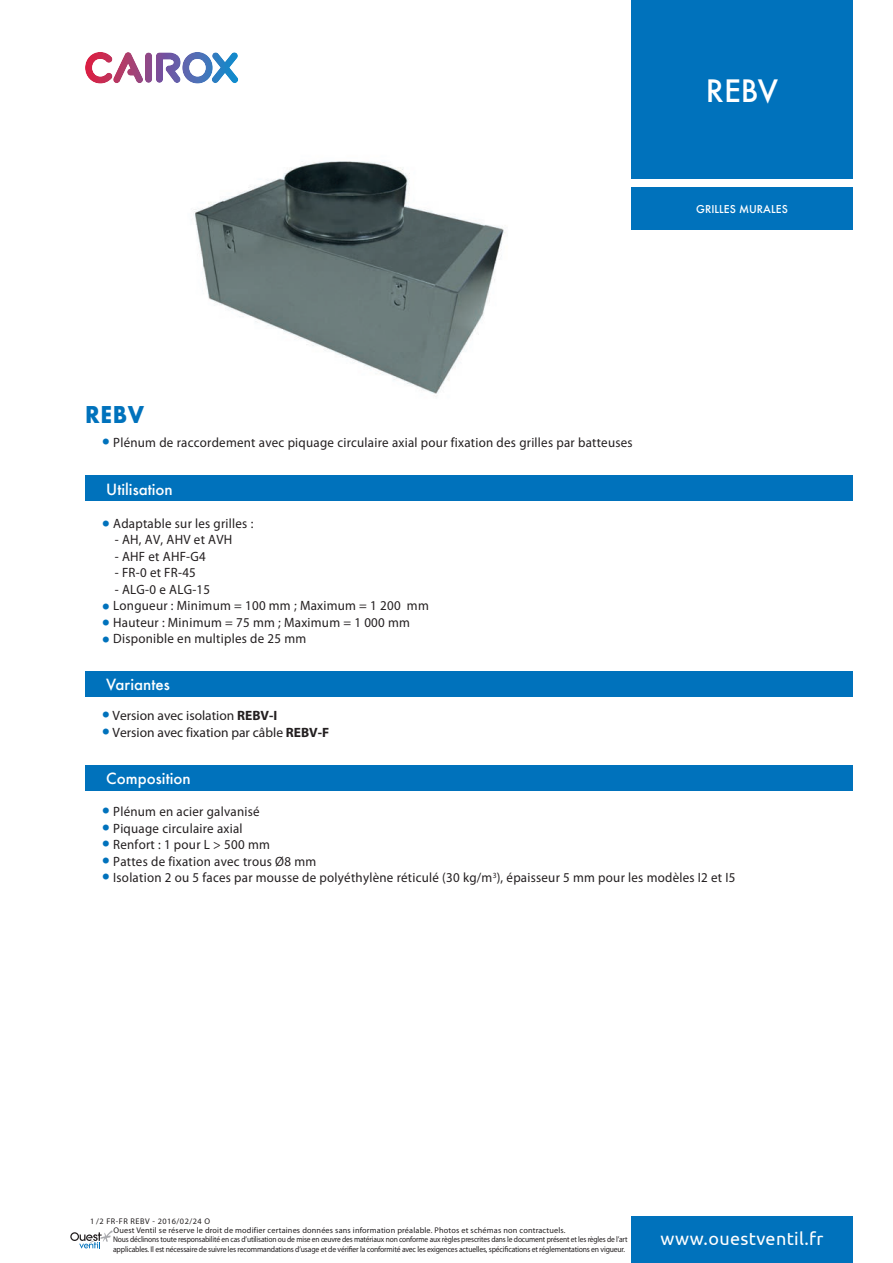
<style>
.page{position:relative;width:893px;height:1263px;background:#fff}
.page>*{position:absolute;margin:0;border:0;box-sizing:border-box;transform-origin:0 0}
.t1{font:500 30px "Futura";color:#fff}
.t2{font:700 22.5px "Futura";color:#0072bc;scale:.92 1}
.t3{font:18px "Ubuntu";letter-spacing:.02em;color:#fff}
.t4{font:500 15px "Futura";color:#fff}
.t5{font:13.5px "Myriad Pro";letter-spacing:.02em;color:#231f20;scale:.96 1}
.t6{font:13.5px "Myriad Pro";color:#231f20}
.t7{font:500 10.5px "Futura";color:#fff}
.t8{font:8.25px/9.9px "Myriad Pro";letter-spacing:-.02em;color:#231f20;scale:.91 1}
.t9{font:8.25px "Myriad Pro";letter-spacing:.02em;color:#231f20}
.t10{font:8.25px "Myriad Pro";letter-spacing:.06em;color:#231f20}
.s1{font-weight:900;font-size:21px;color:#0072bc}
.s2{font-weight:700}
</style>
<div class="page">
<div style="left:631px;top:1216px;width:222px;height:47px;background:#0072bc"></div>
<div style="left:631px;top:0;width:222px;height:179px;background:#0072bc"></div>
<div style="left:631px;top:187px;width:222px;height:43px;background:#0072bc"></div>
<div style="left:145px;top:52px;width:7px;height:31px;background:#8e4989;border-radius:4px"></div>
<svg style="left:156px;top:52px;width:83px;height:32px"></svg>
<svg style="left:85px;top:52px;width:58px;height:32px"></svg>
<svg style="left:70px;top:1230px;width:43px;height:18px"></svg>
<div style="left:85px;top:765px;width:768px;height:26px;background:#0072bc"></div>
<div style="left:85px;top:476px;width:768px;height:25px;background:#0072bc"></div>
<img style="left:194px;top:161px;width:312px;height:236px">
<div style="left:85px;top:671px;width:768px;height:26px;background:#0072bc"></div>
<h1 class="t1" style="left:706px;top:77px;width:74px">REBV</h1>
<p class="t7" style="left:696px;top:204px;width:93px">GRILLES MURALES</p>
<h2 class="t2" style="left:85px;top:402px;width:66px">REBV</h2>
<p class="t5" style="left:102px;top:437px;width:554px"><span class="s1">•</span> Plénum de raccordement avec piquage circulaire axial pour fixation des grilles par batteuses</p>
<p class="t4" style="left:106px;top:482px;width:68px">Utilisation</p>
<p class="t5" style="left:102px;top:518px;width:159px"><span class="s1">•</span> Adaptable sur les grilles :</p>
<p class="t5" style="left:115px;top:535px;width:124px">- AH, AV, AHV et AVH</p>
<p class="t5" style="left:115px;top:551px;width:96px">- AHF et AHF-G4</p>
<p class="t5" style="left:115px;top:568px;width:86px">- FR-0 et FR-45</p>
<p class="t5" style="left:115px;top:584px;width:101px">- ALG-0 e ALG-15</p>
<p class="t5" style="left:102px;top:601px;width:342px"><span class="s1">•</span> Longueur : Minimum = 100 mm ; Maximum = 1 200 mm</p>
<p class="t5" style="left:102px;top:617px;width:322px"><span class="s1">•</span> Hauteur : Minimum = 75 mm ; Maximum = 1 000 mm</p>
<p class="t5" style="left:102px;top:634px;width:214px"><span class="s1">•</span> Disponible en multiples de 25 mm</p>
<p class="t4" style="left:106px;top:678px;width:65px">Variantes</p>
<p class="t6" style="left:102px;top:711px;width:177px"><span class="s1">•</span> Version avec isolation <span class="s2">REBV-I</span></p>
<p class="t6" style="left:102px;top:727px;width:229px"><span class="s1">•</span> Version avec fixation par câble <span class="s2">REBV-F</span></p>
<p class="t4" style="left:106px;top:772px;width:86px">Composition</p>
<p class="t5" style="left:102px;top:807px;width:166px"><span class="s1">•</span> Plénum en acier galvanisé</p>
<p class="t5" style="left:102px;top:823px;width:148px"><span class="s1">•</span> Piquage circulaire axial</p>
<p class="t5" style="left:102px;top:840px;width:176px"><span class="s1">•</span> Renfort : 1 pour L &gt; 500 mm</p>
<p class="t5" style="left:102px;top:856px;width:225px"><span class="s1">•</span> Pattes de fixation avec trous Ø8 mm</p>
<p class="t5" style="left:102px;top:873px;width:661px"><span class="s1">•</span> Isolation 2 ou 5 faces par mousse de polyéthylène réticulé (30 kg/m<sup>3</sup>), épaisseur 5 mm pour les modèles I2 et I5</p>
<p class="t10" style="left:90px;top:1218px;width:121px">1/2 FR-FR REBV - 2016/02/24 O</p>
<p class="t8" style="left:113px;top:1235px;width:567px">Nous déclinons toute responsabilité en cas d’utilisation ou de mise en œuvre des matériaux non conforme aux règles prescrites dans le document présent et les règles de l’art applicables. Il est nécessaire de suivre les recommandations d’usage et de vérifier la conformité avec les exigences actuelles, spécifications et réglementations en vigueur.</p>
<p class="t9" style="left:114px;top:1227px;width:454px">Ouest Ventil se réserve le droit de modifier certaines données sans information préalable. Photos et schémas non contractuels.</p>
<h3 class="t3" style="left:660px;top:1228px;width:165px">www.ouestventil.fr</h3>
</div>
